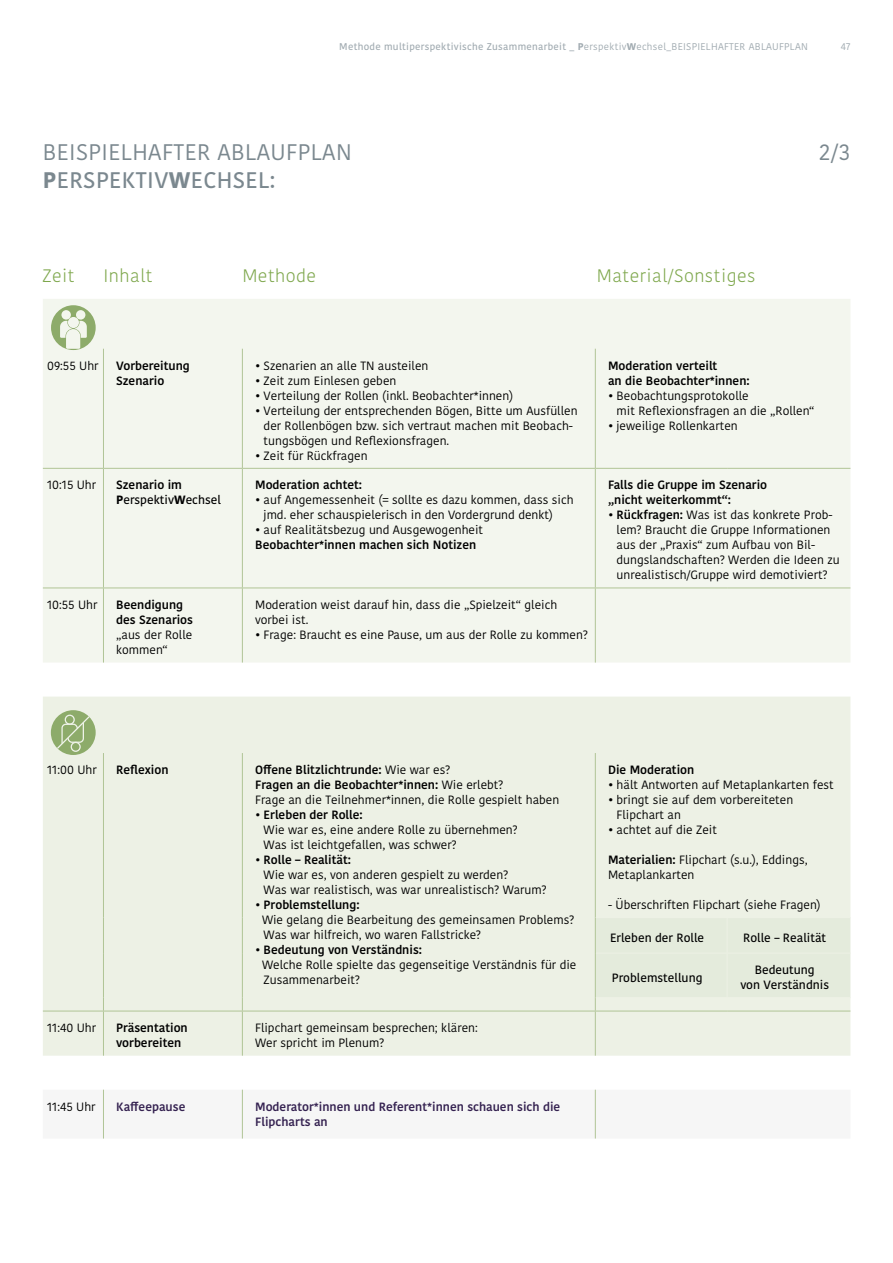
<style>
.page{position:relative;width:893px;height:1263px;background:#fff}
.page>*{position:absolute;margin:0;border:0;box-sizing:border-box;transform-origin:0 0}
.t1{font:22.5px "Kohinoor Bangla";letter-spacing:.02em;color:#7b888f}
.t2{font:500 22.5px "Kohinoor Bangla";letter-spacing:.02em;color:#7b888f}
.t3{font:300 18px "Kohinoor Bangla";letter-spacing:.025em;color:#7ea74c}
.t4{font:12px/15px "Kohinoor Bangla";color:#000}
.t5{font:600 12px "Kohinoor Bangla";color:#000}
.t6{font:500 12px "Kohinoor Bangla";color:#000}
.t7{font:600 12px/15px "Kohinoor Bangla";color:#342150}
.t8{font:500 9.75px "Kohinoor Bangla";letter-spacing:.03em;color:#a1abb1}
.t9{font:9.75px "Kohinoor Bangla";color:#a1abb1}
.s1{font-weight:700}
.s2{font-weight:400}
.s3{font-weight:600}
</style>
<div class="page">
<div style="left:43px;top:299px;width:807px;height:363px;background:#f3f6ee"></div>
<div style="left:43px;top:697px;width:807px;height:359px;background:#edf1e5"></div>
<hr style="left:103px;top:349px;width:1px;height:119px;background:#b0c496">
<hr style="left:242px;top:349px;width:1px;height:119px;background:#b0c496">
<hr style="left:595px;top:349px;width:1px;height:119px;background:#b0c496">
<hr style="left:43px;top:468px;width:60px;height:1px;background:#b0c496">
<hr style="left:103px;top:468px;width:139px;height:1px;background:#b0c496">
<hr style="left:103px;top:469px;width:1px;height:119px;background:#b0c496">
<hr style="left:242px;top:468px;width:353px;height:1px;background:#b0c496">
<hr style="left:242px;top:469px;width:1px;height:119px;background:#b0c496">
<hr style="left:595px;top:468px;width:132px;height:1px;background:#b0c496">
<hr style="left:595px;top:469px;width:1px;height:119px;background:#b0c496">
<hr style="left:727px;top:468px;width:123px;height:1px;background:#b0c496">
<hr style="left:43px;top:588px;width:60px;height:1px;background:#b0c496">
<hr style="left:103px;top:588px;width:139px;height:1px;background:#b0c496">
<hr style="left:103px;top:588px;width:1px;height:74px;background:#b0c496">
<hr style="left:242px;top:588px;width:353px;height:1px;background:#b0c496">
<hr style="left:242px;top:588px;width:1px;height:74px;background:#b0c496">
<hr style="left:595px;top:588px;width:132px;height:1px;background:#b0c496">
<hr style="left:595px;top:588px;width:1px;height:74px;background:#b0c496">
<hr style="left:727px;top:588px;width:123px;height:1px;background:#b0c496">
<hr style="left:103px;top:753px;width:1px;height:165px;background:#b0c496">
<hr style="left:242px;top:753px;width:1px;height:165px;background:#b0c496">
<hr style="left:103px;top:918px;width:1px;height:35px;background:#b0c496">
<hr style="left:242px;top:918px;width:1px;height:35px;background:#b0c496">
<hr style="left:103px;top:953px;width:1px;height:45px;background:#b0c496">
<hr style="left:242px;top:953px;width:1px;height:45px;background:#b0c496">
<svg style="left:103px;top:998px;width:1px;height:13px"></svg>
<svg style="left:242px;top:998px;width:1px;height:13px"></svg>
<hr style="left:595px;top:753px;width:1px;height:165px;background:#b0c496">
<svg style="left:595px;top:918px;width:255px;height:93px;background:#e5ebdc"></svg>
<hr style="left:43px;top:1011px;width:60px;height:1px;background:#b0c496">
<hr style="left:103px;top:1011px;width:139px;height:1px;background:#b0c496">
<hr style="left:103px;top:1011px;width:1px;height:45px;background:#b0c496">
<hr style="left:242px;top:1011px;width:353px;height:1px;background:#b0c496">
<hr style="left:242px;top:1011px;width:1px;height:45px;background:#b0c496">
<hr style="left:595px;top:1011px;width:132px;height:1px;background:#b0c496">
<hr style="left:595px;top:1011px;width:1px;height:45px;background:#b0c496">
<hr style="left:727px;top:1011px;width:123px;height:1px;background:#b0c496">
<hr style="left:103px;top:1090px;width:1px;height:48px;background:#b0c496">
<hr style="left:242px;top:1090px;width:1px;height:48px;background:#b0c496">
<hr style="left:595px;top:1090px;width:1px;height:48px;background:#b0c496">
<hr style="left:596px;top:917px;width:131px;height:1px;background:#edf1e5">
<hr style="left:727px;top:917px;width:123px;height:1px;background:#edf1e5">
<hr style="left:727px;top:918px;width:1px;height:35px;background:#edf1e5">
<hr style="left:596px;top:953px;width:131px;height:1px;background:#edf1e5">
<hr style="left:727px;top:953px;width:123px;height:1px;background:#edf1e5">
<hr style="left:727px;top:953px;width:1px;height:44px;background:#edf1e5">
<hr style="left:596px;top:997px;width:131px;height:1px;background:#edf1e5">
<hr style="left:727px;top:997px;width:123px;height:1px;background:#edf1e5">
<hr style="left:595px;top:918px;width:1px;height:35px;background:#b0c496">
<hr style="left:595px;top:953px;width:1px;height:45px;background:#b0c496">
<svg style="left:51px;top:710px;width:45px;height:45px"></svg>
<svg style="left:52px;top:713px;width:41px;height:41px;background:#a4bc88"></svg>
<svg style="left:51px;top:305px;width:45px;height:45px;background:#c9d7b7"></svg>
<p class="t8" style="left:339px;top:39px;width:470px">Methode multiperspektivische Zusammenarbeit _ <span class="s1">P</span><span class="s2">erspektiv</span><span class="s1">W</span><span class="s2">echsel_BEISPIELHAFTER ABLAUFPLAN</span></p>
<p class="t9" style="left:841px;top:39px;width:11px">47</p>
<p class="t1" style="left:43px;top:135px;width:310px">BEISPIELHAFTER ABLAUFPLAN</p>
<p class="t1" style="left:819px;top:135px;width:33px">2/3</p>
<p class="t2" style="left:43px;top:162px;width:234px"><span class="s1">P</span>ERSPEKTIV<span class="s1">W</span>ECHSEL:</p>
<p class="t3" style="left:43px;top:262px;width:33px">Zeit</p>
<p class="t3" style="left:103px;top:262px;width:51px">Inhalt</p>
<p class="t3" style="left:242px;top:262px;width:75px">Methode</p>
<p class="t3" style="left:597px;top:262px;width:160px">Material/Sonstiges</p>
<p class="t4" style="left:47px;top:358px;width:53px">09:55 Uhr</p>
<p class="t5" style="left:116px;top:356px;width:75px">Vorbereitung</p>
<p class="t5" style="left:116px;top:371px;width:50px">Szenario</p>
<p class="t4" style="left:255px;top:358px;width:175px">• Szenarien an alle TN austeilen</p>
<p class="t4" style="left:255px;top:373px;width:143px">• Zeit zum Einlesen geben</p>
<p class="t4" style="left:255px;top:388px;width:260px">• Verteilung der Rollen (inkl. Beobachter*innen)</p>
<p class="t4" style="left:264px;top:403px;width:315px;text-indent:-9px">• Verteilung der entsprechenden Bögen, Bitte um Ausfüllen der Rollenbögen bzw. sich vertraut machen mit Beobach&shy;tungsbögen und Reflexionsfragen.</p>
<p class="t4" style="left:255px;top:448px;width:114px">• Zeit für Rückfragen</p>
<p class="t5" style="left:608px;top:356px;width:111px">Moderation verteilt</p>
<p class="t5" style="left:608px;top:371px;width:143px">an die Beobachter*innen:</p>
<p class="t4" style="left:617px;top:388px;width:199px;text-indent:-9px">• Beobachtungsprotokolle<br>mit Reflexionsfragen an die „Rollen“</p>
<p class="t4" style="left:608px;top:418px;width:131px">• jeweilige Rollenkarten</p>
<p class="t4" style="left:47px;top:477px;width:51px">10:15 Uhr</p>
<p class="t5" style="left:116px;top:475px;width:67px">Szenario im</p>
<p class="t6" style="left:116px;top:491px;width:106px"><span class="s1">P</span>erspektiv<span class="s1">W</span>echsel</p>
<p class="t5" style="left:255px;top:475px;width:109px">Moderation achtet:</p>
<p class="t4" style="left:264px;top:492px;width:311px;text-indent:-9px">• auf Angemessenheit (= sollte es dazu kommen, dass sich jmd. eher schauspielerisch in den Vordergrund denkt)</p>
<p class="t4" style="left:255px;top:522px;width:230px">• auf Realitätsbezug und Ausgewogenheit</p>
<p class="t5" style="left:255px;top:535px;width:223px">Beobachter*innen machen sich Notizen</p>
<p class="t5" style="left:608px;top:475px;width:161px">Falls die Gruppe im Szenario</p>
<p class="t5" style="left:608px;top:490px;width:125px">„nicht weiterkommt“:</p>
<p class="t4" style="left:617px;top:507px;width:225px;text-indent:-9px"><span class="s3">• Rückfragen:</span> Was ist das konkrete Prob&shy;lem? Braucht die Gruppe Informationen aus der „Praxis“ zum Aufbau von Bil&shy;dungslandschaften? Werden die Ideen zu unrealistisch/Gruppe wird demotiviert?</p>
<p class="t4" style="left:47px;top:597px;width:52px">10:55 Uhr</p>
<p class="t5" style="left:116px;top:595px;width:68px">Beendigung</p>
<p class="t5" style="left:116px;top:610px;width:78px">des Szenarios</p>
<p class="t4" style="left:116px;top:627px;width:78px">„aus der Rolle</p>
<p class="t4" style="left:116px;top:642px;width:53px">kommen“</p>
<p class="t4" style="left:255px;top:597px;width:304px">Moderation weist darauf hin, dass die „Spielzeit“ gleich</p>
<p class="t4" style="left:255px;top:612px;width:55px">vorbei ist.</p>
<p class="t4" style="left:255px;top:627px;width:334px">• Frage: Braucht es eine Pause, um aus der Rolle zu kommen?</p>
<p class="t4" style="left:47px;top:762px;width:51px">11:00 Uhr</p>
<p class="t5" style="left:116px;top:760px;width:54px">Reflexion</p>
<p class="t5" style="left:255px;top:760px;width:197px">Offene Blitzlichtrunde: <span class="s2">Wie war es?</span></p>
<p class="t5" style="left:255px;top:775px;width:250px">Fragen an die Beobachter*innen: <span class="s2">Wie erlebt?</span></p>
<p class="t4" style="left:255px;top:792px;width:306px">Frage an die Teilnehmer*innen, die Rolle gespielt haben</p>
<p class="t4" style="left:264px;top:807px;width:256px;text-indent:-9px"><span class="s3">• Erleben der Rolle:<br></span>Wie war es, eine andere Rolle zu übernehmen?<br>Was ist leichtgefallen, was schwer?</p>
<p class="t4" style="left:264px;top:852px;width:285px;text-indent:-9px"><span class="s3">• Rolle – Realität:<br></span>Wie war es, von anderen gespielt zu werden?<br>Was war realistisch, was war unrealistisch? Warum?</p>
<p class="t5" style="left:255px;top:895px;width:106px">• Problemstellung:</p>
<p class="t4" style="left:262px;top:912px;width:314px">Wie gelang die Bearbeitung des gemeinsamen Problems?<br>Was war hilfreich, wo waren Fallstricke?</p>
<p class="t5" style="left:255px;top:940px;width:168px">• Bedeutung von Verständnis:</p>
<p class="t4" style="left:262px;top:957px;width:316px">Welche Rolle spielte das gegenseitige Verständnis für die<br>Zusammenarbeit?</p>
<p class="t4" style="left:47px;top:1020px;width:51px">11:40 Uhr</p>
<p class="t5" style="left:116px;top:1018px;width:73px">Präsentation</p>
<p class="t5" style="left:116px;top:1033px;width:67px">vorbereiten</p>
<p class="t4" style="left:255px;top:1020px;width:224px">Flipchart gemeinsam besprechen; klären:</p>
<p class="t4" style="left:255px;top:1035px;width:131px">Wer spricht im Plenum?</p>
<p class="t4" style="left:47px;top:1099px;width:50px">11:45 Uhr</p>
<p class="t7" style="left:116px;top:1099px;width:71px">Kaffeepause</p>
<p class="t7" style="left:255px;top:1099px;width:307px">Moderator*innen und Referent*innen schauen sich die<br>Flipcharts an</p>
<p class="t5" style="left:608px;top:760px;width:88px">Die Moderation</p>
<p class="t4" style="left:608px;top:777px;width:227px">• hält Antworten auf Metaplankarten fest</p>
<p class="t4" style="left:617px;top:792px;width:178px;text-indent:-9px">• bringt sie auf dem vorbereiteten<br>Flipchart an</p>
<p class="t4" style="left:608px;top:822px;width:110px">• achtet auf die Zeit</p>
<p class="t4" style="left:608px;top:852px;width:201px"><span class="s3">Materialien:</span> Flipchart (s.u.), Eddings,</p>
<p class="t4" style="left:608px;top:867px;width:88px">Metaplankarten</p>
<p class="t4" style="left:608px;top:897px;width:214px">- Überschriften Flipchart (siehe Fragen)</p>
<p class="t6" style="left:610px;top:928px;width:96px">Erleben der Rolle</p>
<p class="t6" style="left:743px;top:928px;width:85px">Rolle – Realität</p>
<p class="t6" style="left:612px;top:968px;width:92px">Problemstellung</p>
<p class="t6" style="left:755px;top:960px;width:61px">Bedeutung</p>
<p class="t6" style="left:740px;top:975px;width:90px">von Verständnis</p>
</div>
